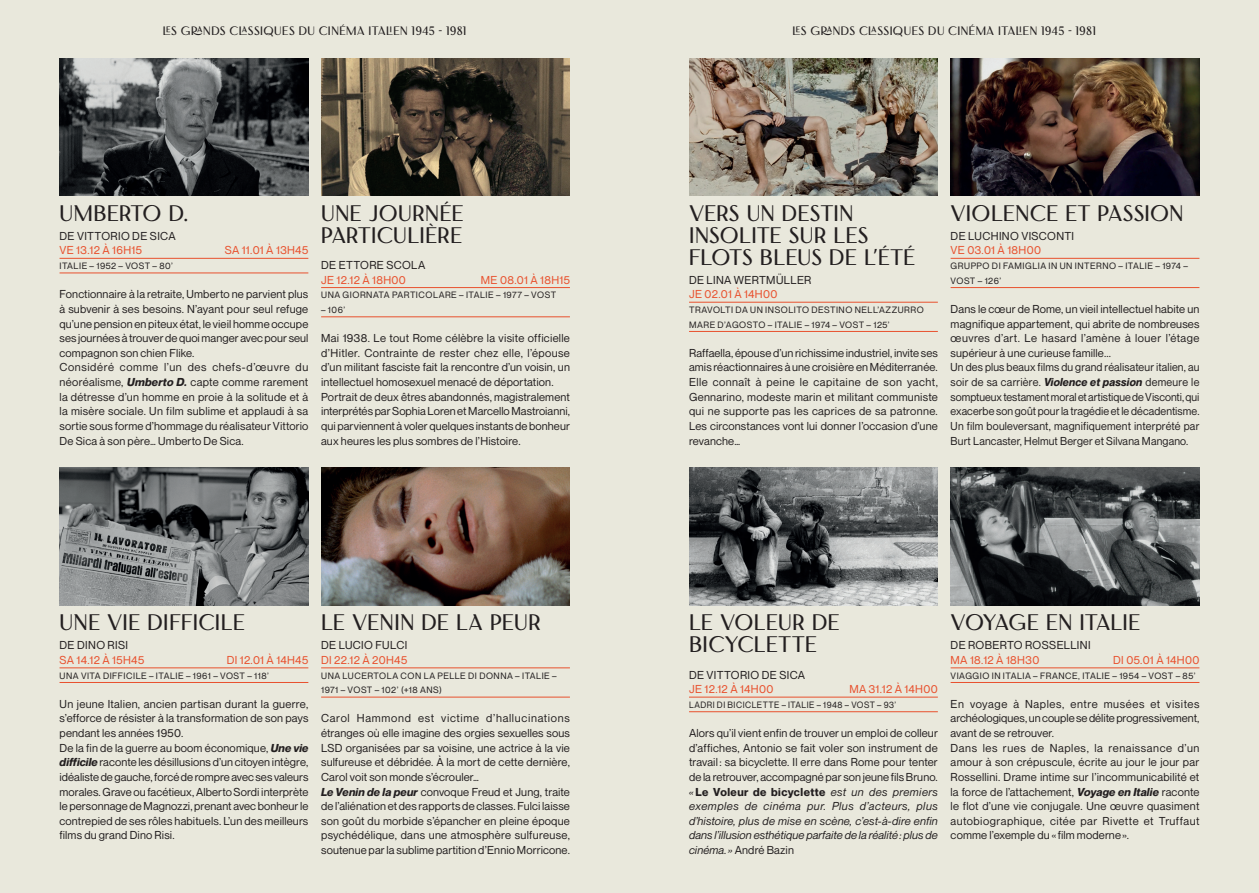
<style>
.page{position:relative;width:1259px;height:893px;background:#fff}
.page>*{position:absolute;margin:0;border:0;box-sizing:border-box;transform-origin:0 0}
.t1{font:22.5px/21.9px "Florensans";letter-spacing:.015em;color:#231f20}
.t2{font:12.15px "Florensans";letter-spacing:.035em;color:#231f20}
.t3{font:11.25px/14.7px "Neue Montreal";letter-spacing:.015em;color:#231f20}
.t4{font:11.25px "Neue Montreal";letter-spacing:.03em;color:#e8512e}
.t5{font:11.25px "Neue Montreal";letter-spacing:.035em;color:#231f20}
.t6{font:9px/14.7px "Neue Montreal";letter-spacing:.055em;color:#231f20}
.t7{font:9px "Neue Montreal";letter-spacing:.055em;color:#231f20;scale:.95 1}
.s1{font-weight:700;font-style:italic}
.s2{font-style:italic}
.s3{font-weight:700}
</style>
<div class="page">
<div style="left:0;top:0;width:629px;height:893px;background:#e9e8dc"></div>
<div style="left:629px;top:0;width:630px;height:893px;background:#e9e8dc"></div>
<img style="left:689px;top:468px;width:249px;height:137px">
<img style="left:950px;top:58px;width:249px;height:138px">
<img style="left:689px;top:58px;width:249px;height:138px">
<img style="left:321px;top:468px;width:249px;height:137px">
<img style="left:60px;top:468px;width:248px;height:137px">
<img style="left:321px;top:58px;width:249px;height:138px">
<img style="left:60px;top:58px;width:248px;height:138px">
<img style="left:950px;top:468px;width:249px;height:137px">
<hr style="left:950px;top:668px;width:249px;height:1px;background:#e8512e">
<hr style="left:950px;top:682px;width:249px;height:1px;background:#e8512e">
<hr style="left:689px;top:697px;width:249px;height:1px;background:#e8512e">
<hr style="left:689px;top:711px;width:249px;height:1px;background:#e8512e">
<hr style="left:689px;top:302px;width:249px;height:1px;background:#e8512e">
<hr style="left:689px;top:331px;width:249px;height:1px;background:#e8512e">
<hr style="left:321px;top:668px;width:249px;height:1px;background:#e8512e">
<hr style="left:321px;top:697px;width:249px;height:1px;background:#e8512e">
<hr style="left:950px;top:258px;width:249px;height:1px;background:#e8512e">
<hr style="left:950px;top:287px;width:249px;height:1px;background:#e8512e">
<hr style="left:321px;top:287px;width:249px;height:1px;background:#e8512e">
<hr style="left:321px;top:317px;width:249px;height:1px;background:#e8512e">
<hr style="left:60px;top:668px;width:248px;height:1px;background:#e8512e">
<hr style="left:60px;top:682px;width:248px;height:1px;background:#e8512e">
<hr style="left:60px;top:258px;width:248px;height:1px;background:#e8512e">
<hr style="left:60px;top:273px;width:248px;height:1px;background:#e8512e">
<p class="t2" style="left:163px;top:24px;width:305px">LES GRANDS CLASSIQUES DU CINÉMA ITALIEN 1945 - 1981</p>
<p class="t2" style="left:792px;top:24px;width:305px">LES GRANDS CLASSIQUES DU CINÉMA ITALIEN 1945 - 1981</p>
<h1 class="t1" style="left:60px;top:202px;width:130px">UMBERTO D.</h1>
<p class="t5" style="left:60px;top:229px;width:118px">DE VITTORIO DE SICA</p>
<p class="t4" style="left:60px;top:244px;width:84px">VE 13.12 À 16H15</p>
<p class="t4" style="left:225px;top:244px;width:85px">SA 11.01 À 13H45</p>
<p class="t6" style="left:60px;top:258px;width:115px">ITALIE – 1952 – VOST – 80’</p>
<p class="t3" style="left:60px;top:287px;width:250px">Fonctionnaire à la retraite, Umberto ne parvient plus à subvenir à ses besoins. N’ayant pour seul refuge qu’une pension en piteux état, le vieil homme occupe ses journées à trouver de quoi manger avec pour seul compagnon son chien Flike.<br>Considéré comme l’un des chefs-d’œuvre du néoréalisme, <span class="s1">Umberto D.</span> capte comme rarement la détresse d’un homme en proie à la solitude et à la misère sociale. Un film sublime et applaudi à sa sortie sous forme d’hommage du réalisateur Vittorio De Sica à son père… Umberto De Sica.</p>
<h1 class="t1" style="left:321px;top:202px;width:144px">UNE JOURNÉE<br>PARTICULIÈRE</h1>
<p class="t5" style="left:321px;top:258px;width:106px">DE ETTORE SCOLA</p>
<p class="t4" style="left:321px;top:273px;width:86px">JE 12.12 À 18H00</p>
<p class="t4" style="left:481px;top:273px;width:91px">ME 08.01 À 18H15</p>
<p class="t6" style="left:321px;top:288px;width:236px">UNA GIORNATA PARTICOLARE – ITALIE – 1977 – VOST</p>
<p class="t6" style="left:321px;top:302px;width:26px">– 106’</p>
<p class="t3" style="left:321px;top:331px;width:250px">Mai 1938. Le tout Rome célèbre la visite officielle d’Hitler. Contrainte de rester chez elle, l’épouse d’un militant fasciste fait la rencontre d’un voisin, un intellectuel homosexuel menacé de déportation.<br>Portrait de deux êtres abandonnés, magistralement interprétés par Sophia Loren et Marcello Mastroianni, qui parviennent à voler quelques instants de bonheur aux heures les plus sombres de l’Histoire.</p>
<h1 class="t1" style="left:60px;top:611px;width:187px">UNE VIE DIFFICILE</h1>
<p class="t5" style="left:60px;top:638px;width:70px">DE DINO RISI</p>
<p class="t4" style="left:60px;top:653px;width:86px">SA 14.12 À 15H45</p>
<p class="t4" style="left:227px;top:653px;width:83px">DI 12.01 À 14H45</p>
<p class="t6" style="left:60px;top:668px;width:211px">UNA VITA DIFFICILE – ITALIE – 1961 – VOST – 118’</p>
<p class="t3" style="left:60px;top:696px;width:250px">Un jeune Italien, ancien partisan durant la guerre, s’efforce de résister à la transformation de son pays pendant les années 1950.<br>De la fin de la guerre au boom économique, <span class="s1">Une vie difficile</span> raconte les désillusions d’un citoyen intègre, idéaliste de gauche, forcé de rompre avec ses valeurs morales. Grave ou facétieux, Alberto Sordi interprète le personnage de Magnozzi, prenant avec bonheur le contrepied de ses rôles habituels. L’un des meilleurs films du grand Dino Risi.</p>
<h1 class="t1" style="left:321px;top:611px;width:221px">LE VENIN DE LA PEUR</h1>
<p class="t5" style="left:321px;top:638px;width:88px">DE LUCIO FULCI</p>
<p class="t4" style="left:321px;top:653px;width:88px">DI 22.12 À 20H45</p>
<p class="t6" style="left:321px;top:668px;width:237px">UNA LUCERTOLA CON LA PELLE DI DONNA – ITALIE –<br>1971 – VOST – 102’ (+18 ANS)</p>
<p class="t3" style="left:321px;top:711px;width:250px">Carol Hammond est victime d’hallucinations étranges où elle imagine des orgies sexuelles sous LSD organisées par sa voisine, une actrice à la vie sulfureuse et débridée. À la mort de cette dernière, Carol voit son monde s’écrouler…<br><span class="s1">Le Venin de la peur</span> convoque Freud et Jung, traite de l’aliénation et des rapports de classes. Fulci laisse son goût du morbide s’épancher en pleine époque psychédélique, dans une atmosphère sulfureuse, soutenue par la sublime partition d’Ennio Morricone.</p>
<h1 class="t1" style="left:689px;top:202px;width:228px">VERS UN DESTIN<br>INSOLITE SUR LES<br>FLOTS BLEUS DE L’ÉTÉ</h1>
<p class="t3" style="left:689px;top:272px;width:124px">DE LINA WERTMÜLLER</p>
<p class="t4" style="left:689px;top:287px;width:90px">JE 02.01 À 14H00</p>
<p class="t6" style="left:689px;top:302px;width:236px">TRAVOLTI DA UN INSOLITO DESTINO NELL’AZZURRO<br>MARE D’AGOSTO – ITALIE – 1974 – VOST – 125’</p>
<p class="t3" style="left:689px;top:345px;width:250px;text-align:justify">Raffaella, épouse d’un richissime industriel, invite ses amis réactionnaires à une croisière en Méditerranée.<br>Elle connaît à peine le capitaine de son yacht, Gennarino, modeste marin et militant communiste qui ne supporte pas les caprices de sa patronne.<br>Les circonstances vont lui donner l’occasion d’une revanche…</p>
<h1 class="t1" style="left:950px;top:202px;width:234px">VIOLENCE ET PASSION</h1>
<p class="t5" style="left:950px;top:229px;width:125px">DE LUCHINO VISCONTI</p>
<p class="t4" style="left:950px;top:244px;width:92px">VE 03.01 À 18H00</p>
<p class="t6" style="left:950px;top:258px;width:239px">GRUPPO DI FAMIGLIA IN UN INTERNO – ITALIE – 1974 –<br>VOST – 126’</p>
<p class="t3" style="left:950px;top:302px;width:250px">Dans le cœur de Rome, un vieil intellectuel habite un magnifique appartement, qui abrite de nombreuses œuvres d’art. Le hasard l’amène à louer l’étage supérieur à une curieuse famille...<br>Un des plus beaux films du grand réalisateur italien, au soir de sa carrière. <span class="s1">Violence et passion</span> demeure le somptueux testament moral et artistique de Visconti, qui exacerbe son goût pour la tragédie et le décadentisme.<br>Un film bouleversant, magnifiquement interprété par Burt Lancaster, Helmut Berger et Silvana Mangano.</p>
<h1 class="t1" style="left:689px;top:611px;width:152px">LE VOLEUR DE<br>BICYCLETTE</h1>
<p class="t5" style="left:689px;top:668px;width:118px">DE VITTORIO DE SICA</p>
<p class="t4" style="left:689px;top:682px;width:86px">JE 12.12 À 14H00</p>
<p class="t4" style="left:849px;top:682px;width:90px">MA 31.12 À 14H00</p>
<p class="t7" style="left:689px;top:699px;width:220px">LADRI DI BICICLETTE – ITALIE – 1948 – VOST – 93’</p>
<p class="t3" style="left:689px;top:726px;width:250px;text-align:justify">Alors qu’il vient enfin de trouver un emploi de colleur d’affiches, Antonio se fait voler son instrument de travail : sa bicyclette. Il erre dans Rome pour tenter de la retrouver, accompagné par son jeune fils Bruno. <span class="s2">«</span> <span class="s3">Le Voleur de bicyclette</span> <span class="s2">est un des premiers exemples de cinéma pur. Plus d’acteurs, plus d’histoire, plus de mise en scène, c’est-à-dire enfin dans l’illusion esthétique parfaite de la réalité: plus de cinéma.»</span> André Bazin</p>
<h1 class="t1" style="left:950px;top:611px;width:191px">VOYAGE EN ITALIE</h1>
<p class="t3" style="left:950px;top:638px;width:141px">DE ROBERTO ROSSELLINI</p>
<p class="t4" style="left:950px;top:653px;width:90px">MA 18.12 À 18H30</p>
<p class="t4" style="left:1113px;top:653px;width:88px">DI 05.01 À 14H00</p>
<p class="t6" style="left:950px;top:668px;width:246px">VIAGGIO IN ITALIA – FRANCE, ITALIE – 1954 – VOST – 85’</p>
<p class="t3" style="left:950px;top:696px;width:250px">En voyage à Naples, entre musées et visites archéologiques, un couple se délite progressivement, avant de se retrouver.<br>Dans les rues de Naples, la renaissance d’un amour à son crépuscule, écrite au jour le jour par Rossellini. Drame intime sur l’incommunicabilité et la force de l’attachement, <span class="s1">Voyage en Italie</span> raconte le flot d’une vie conjugale. Une œuvre quasiment autobiographique, citée par Rivette et Truffaut comme l’exemple du «film moderne».</p>
</div>
